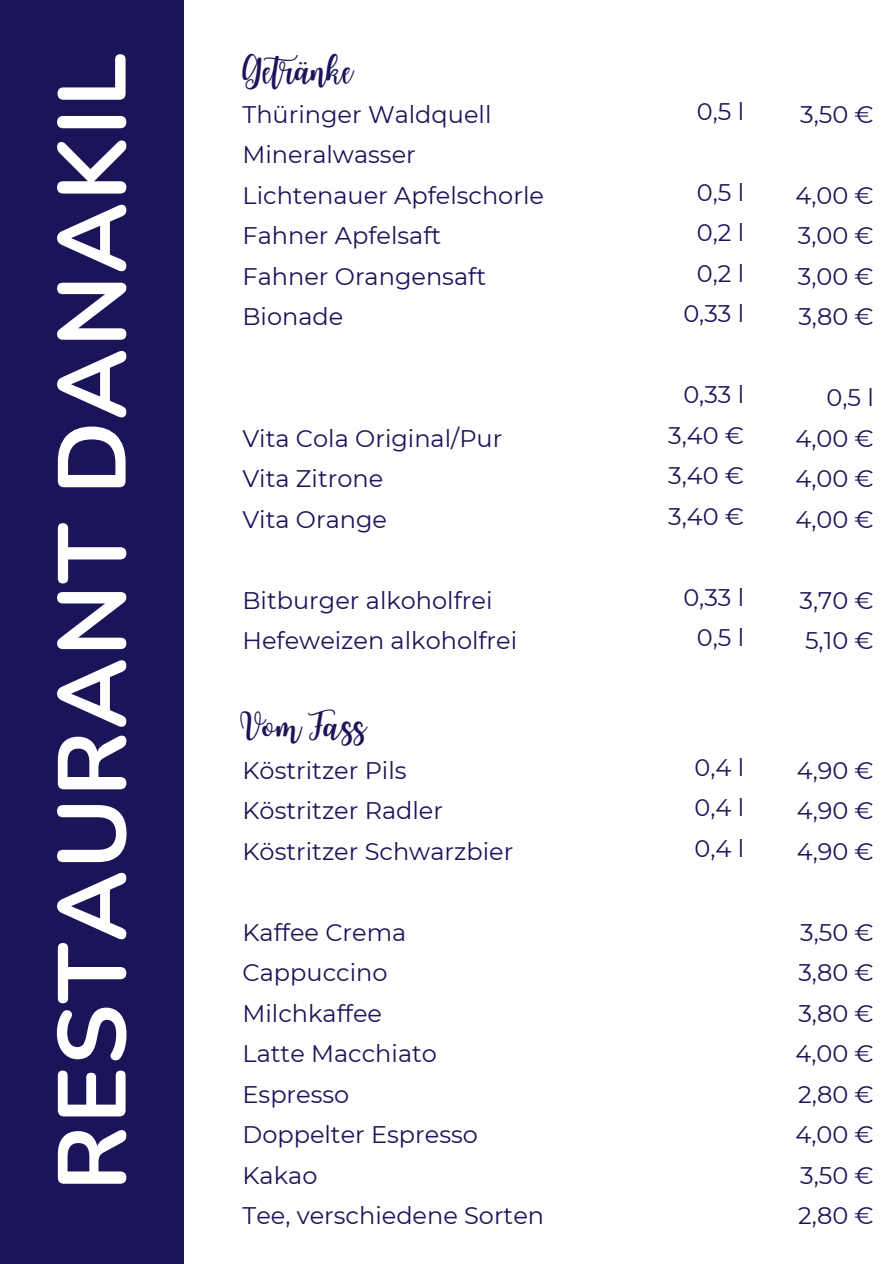
<style>
.page{position:relative;width:894px;height:1264px;background:#fff}
.page>*{position:absolute;margin:0;border:0;box-sizing:border-box;transform-origin:0 0}
.t1{font:700 96px "Nunito";letter-spacing:.015em;color:#fff}
.t2{font:28.5px "Joshico";color:#1b1458}
.t3{font:24px "Montserrat";color:#1b1458}
</style>
<div class="page">
<div style="left:0;top:0;width:183px;height:1263px;background:#1b1458"></div>
<p class="t1" style="left:28px;top:1191px;width:1139px;rotate:-90deg">RESTAURANT DANAKIL</p>
<h1 class="t2" style="left:242px;top:46px;width:112px">Getränke</h1>
<p class="t3" style="left:242px;top:99px;width:250px">Thüringer Waldquell</p>
<p class="t3" style="left:242px;top:140px;width:175px">Mineralwasser</p>
<p class="t3" style="left:242px;top:180px;width:303px">Lichtenauer Apfelschorle</p>
<p class="t3" style="left:242px;top:221px;width:200px">Fahner Apfelsaft</p>
<p class="t3" style="left:242px;top:261px;width:245px">Fahner Orangensaft</p>
<p class="t3" style="left:242px;top:302px;width:102px">Bionade</p>
<p class="t3" style="left:242px;top:423px;width:261px">Vita Cola Original/Pur</p>
<p class="t3" style="left:242px;top:464px;width:142px">Vita Zitrone</p>
<p class="t3" style="left:242px;top:504px;width:146px">Vita Orange</p>
<p class="t3" style="left:242px;top:585px;width:251px">Bitburger alkoholfrei</p>
<p class="t3" style="left:242px;top:626px;width:276px">Hefeweizen alkoholfrei</p>
<p class="t2" style="left:242px;top:701px;width:125px">Vom Fass</p>
<p class="t3" style="left:242px;top:755px;width:165px">Köstritzer Pils</p>
<p class="t3" style="left:242px;top:796px;width:202px">Köstritzer Radler</p>
<p class="t3" style="left:242px;top:836px;width:272px">Köstritzer Schwarzbier</p>
<p class="t3" style="left:242px;top:917px;width:165px">Kaffee Crema</p>
<p class="t3" style="left:242px;top:958px;width:146px">Cappuccino</p>
<p class="t3" style="left:242px;top:998px;width:141px">Milchkaffee</p>
<p class="t3" style="left:242px;top:1039px;width:196px">Latte Macchiato</p>
<p class="t3" style="left:242px;top:1079px;width:108px">Espresso</p>
<p class="t3" style="left:242px;top:1120px;width:237px">Doppelter Espresso</p>
<p class="t3" style="left:242px;top:1160px;width:76px">Kakao</p>
<p class="t3" style="left:242px;top:1201px;width:303px">Tee, verschiedene Sorten</p>
<p class="t3" style="left:696px;top:96px;width:49px">0,5 l</p>
<p class="t3" style="left:696px;top:177px;width:49px">0,5 l</p>
<p class="t3" style="left:696px;top:218px;width:49px">0,2 l</p>
<p class="t3" style="left:696px;top:258px;width:49px">0,2 l</p>
<p class="t3" style="left:683px;top:299px;width:62px">0,33 l</p>
<p class="t3" style="left:683px;top:380px;width:62px">0,33 l</p>
<p class="t3" style="left:668px;top:420px;width:77px">3,40 €</p>
<p class="t3" style="left:668px;top:461px;width:77px">3,40 €</p>
<p class="t3" style="left:668px;top:501px;width:77px">3,40 €</p>
<p class="t3" style="left:683px;top:582px;width:62px">0,33 l</p>
<p class="t3" style="left:696px;top:623px;width:49px">0,5 l</p>
<p class="t3" style="left:694px;top:752px;width:51px">0,4 l</p>
<p class="t3" style="left:694px;top:793px;width:51px">0,4 l</p>
<p class="t3" style="left:694px;top:833px;width:51px">0,4 l</p>
<p class="t3" style="left:799px;top:99px;width:75px">3,50 €</p>
<p class="t3" style="left:795px;top:180px;width:80px">4,00 €</p>
<p class="t3" style="left:797px;top:221px;width:77px">3,00 €</p>
<p class="t3" style="left:797px;top:261px;width:77px">3,00 €</p>
<p class="t3" style="left:798px;top:302px;width:77px">3,80 €</p>
<p class="t3" style="left:826px;top:383px;width:49px">0,5 l</p>
<p class="t3" style="left:795px;top:423px;width:80px">4,00 €</p>
<p class="t3" style="left:795px;top:464px;width:80px">4,00 €</p>
<p class="t3" style="left:795px;top:504px;width:80px">4,00 €</p>
<p class="t3" style="left:799px;top:585px;width:76px">3,70 €</p>
<p class="t3" style="left:804px;top:626px;width:70px">5,10 €</p>
<p class="t3" style="left:796px;top:755px;width:78px">4,90 €</p>
<p class="t3" style="left:796px;top:796px;width:78px">4,90 €</p>
<p class="t3" style="left:796px;top:836px;width:78px">4,90 €</p>
<p class="t3" style="left:799px;top:917px;width:75px">3,50 €</p>
<p class="t3" style="left:798px;top:958px;width:77px">3,80 €</p>
<p class="t3" style="left:798px;top:998px;width:77px">3,80 €</p>
<p class="t3" style="left:795px;top:1039px;width:80px">4,00 €</p>
<p class="t3" style="left:798px;top:1079px;width:77px">2,80 €</p>
<p class="t3" style="left:795px;top:1120px;width:80px">4,00 €</p>
<p class="t3" style="left:799px;top:1160px;width:75px">3,50 €</p>
<p class="t3" style="left:798px;top:1201px;width:77px">2,80 €</p>
</div>
